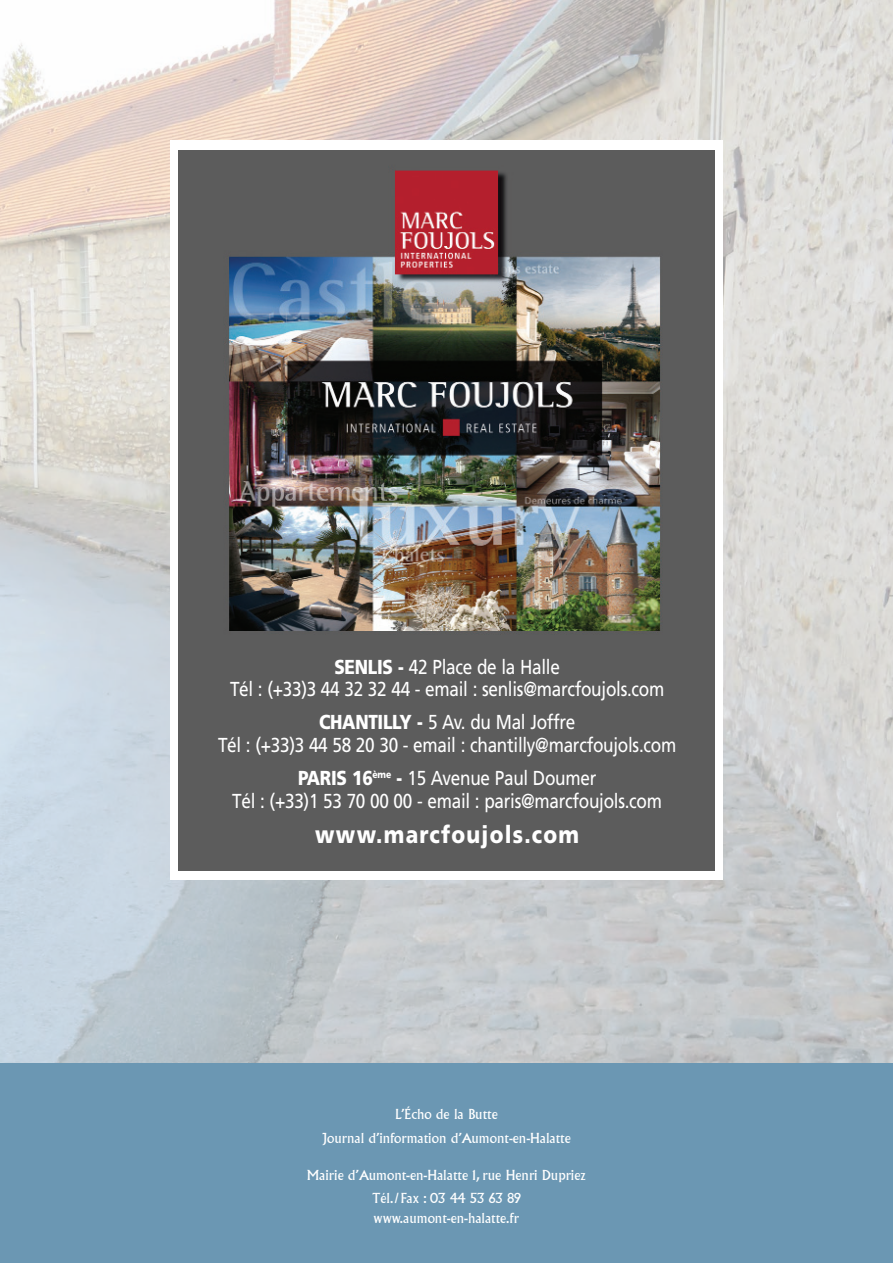
<style>
.page{position:relative;width:893px;height:1263px;background:#fff}
.page>*{position:absolute;margin:0;border:0;box-sizing:border-box;transform-origin:0 0}
.t1{font:900 24.15px "Frutiger";letter-spacing:.06em;color:#fff;scale:.85 1}
.t2{font:20.25px/22.2px "Frutiger";letter-spacing:-.015em;color:#fff;text-align:center;scale:.85 1}
.TEXTE_COURANT{font:13.5px "Albertus";color:#fff}
.s1{font-weight:900}
</style>
<div class="page">
<img style="left:0;top:0;width:892px;height:1063px">
<div style="left:0;top:1063px;width:892px;height:199px;background:#6b97b3"></div>
<div style="left:170px;top:140px;width:552px;height:740px;background:#fff"></div>
<img style="left:178px;top:150px;width:536px;height:720px">
<p class="t2" style="left:230px;top:655px;width:512px"><span class="s1">SENLIS -</span> 42 Place de la Halle<br>Tél : (+33)3 44 32 32 44 - email : senlis@marcfoujols.com</p>
<p class="t2" style="left:218px;top:711px;width:540px"><span class="s1">CHANTILLY -</span> 5 Av. du Mal Joffre<br>Tél : (+33)3 44 58 20 30 - email : chantilly@marcfoujols.com</p>
<p class="t2" style="left:232px;top:766px;width:507px"><span class="s1">PARIS 16</span><sup>ème</sup> <span class="s1">-</span> 15 Avenue Paul Doumer<br>Tél : (+33)1 53 70 00 00 - email : paris@marcfoujols.com</p>
<p class="t1" style="left:315px;top:820px;width:312px">www.marcfoujols.com</p>
<p class="TEXTE_COURANT" style="left:395px;top:1106px;width:104px">L’Écho de la Butte</p>
<p class="TEXTE_COURANT" style="left:322px;top:1129px;width:250px">Journal d’information d’Aumont-en-Halatte</p>
<p class="TEXTE_COURANT" style="left:307px;top:1166px;width:280px">Mairie d’Aumont-en-Halatte 1, rue Henri Dupriez</p>
<p class="TEXTE_COURANT" style="left:372px;top:1190px;width:150px">Tél./Fax : 03 44 53 63 89</p>
<p class="TEXTE_COURANT" style="left:373px;top:1209px;width:147px">www.aumont-en-halatte.fr</p>
</div>
